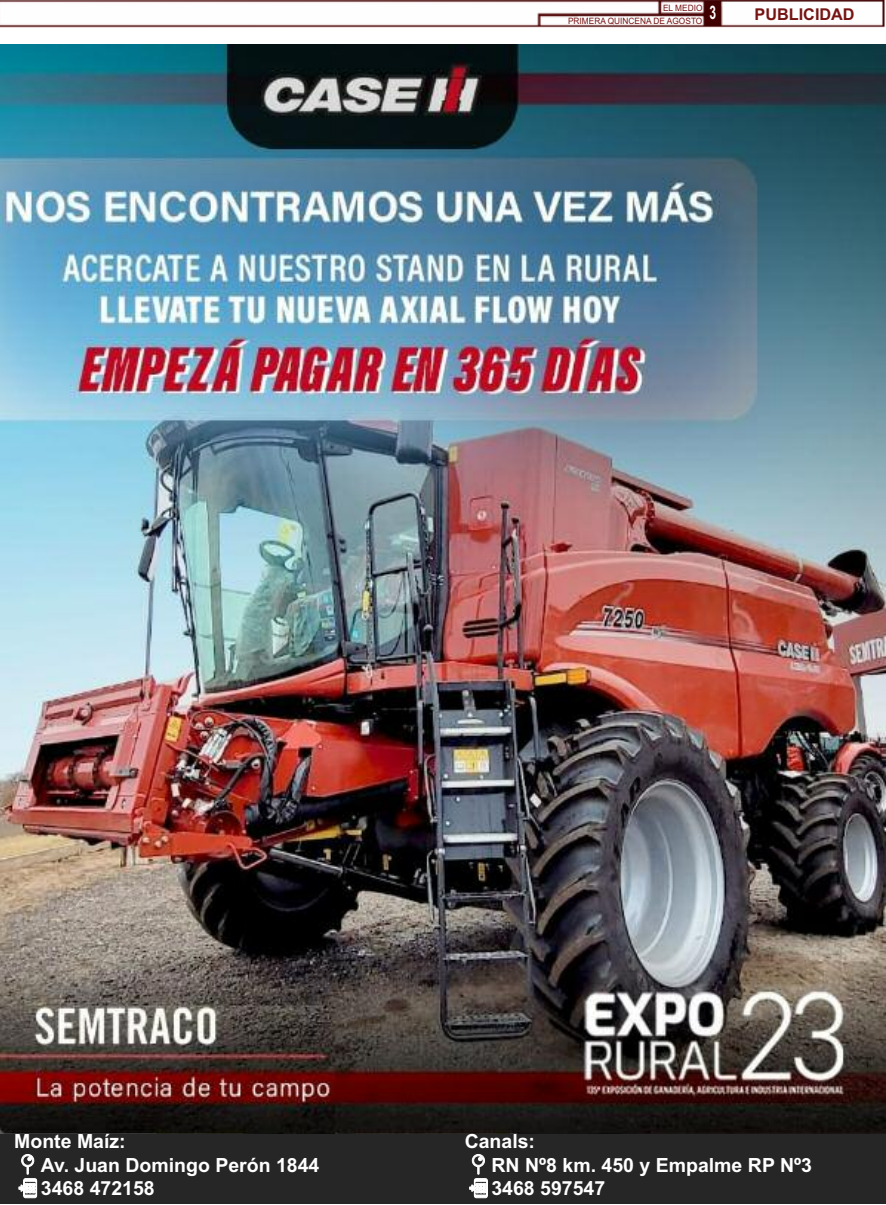
<style>
.page{position:relative;width:886px;height:1205px;background:#fff}
.page>*{position:absolute;margin:0;border:0;box-sizing:border-box;transform-origin:0 0}
.t1{font:700 19.5px/23.4px "Arial";color:#fff}
.t2{font:700 16.25px "Arial";color:#761313}
.t3{font:8.75px/13.4px "Arial";color:#761313;scale:.95 1}
</style>
<div class="page">
<img style="left:0;top:44px;width:886px;height:1090px">
<img style="left:0;top:0;width:884px;height:28px">
<div style="left:0;top:1134px;width:886px;height:69px;background:#272627"></div>
<p class="t3" style="left:568px;top:1px;width:157px;text-indent:95px">EL MEDIO<br>PRIMERA QUINCENA DE AGOSTO <sup>3</sup></p>
<p class="t2" style="left:754px;top:5px;width:102px">PuBliciDAD</p>
<p class="t1" style="left:41px;top:1130px;width:280px;text-indent:-27px">Monte Maíz:<br>Av. juan Domingo Perón 1844<br>3468 472158</p>
<p class="t1" style="left:491px;top:1130px;width:322px;text-indent:-27px">canals:<br>rn nº8 km. 450 y empalme rP nº3<br>3468 597547</p>
</div>
